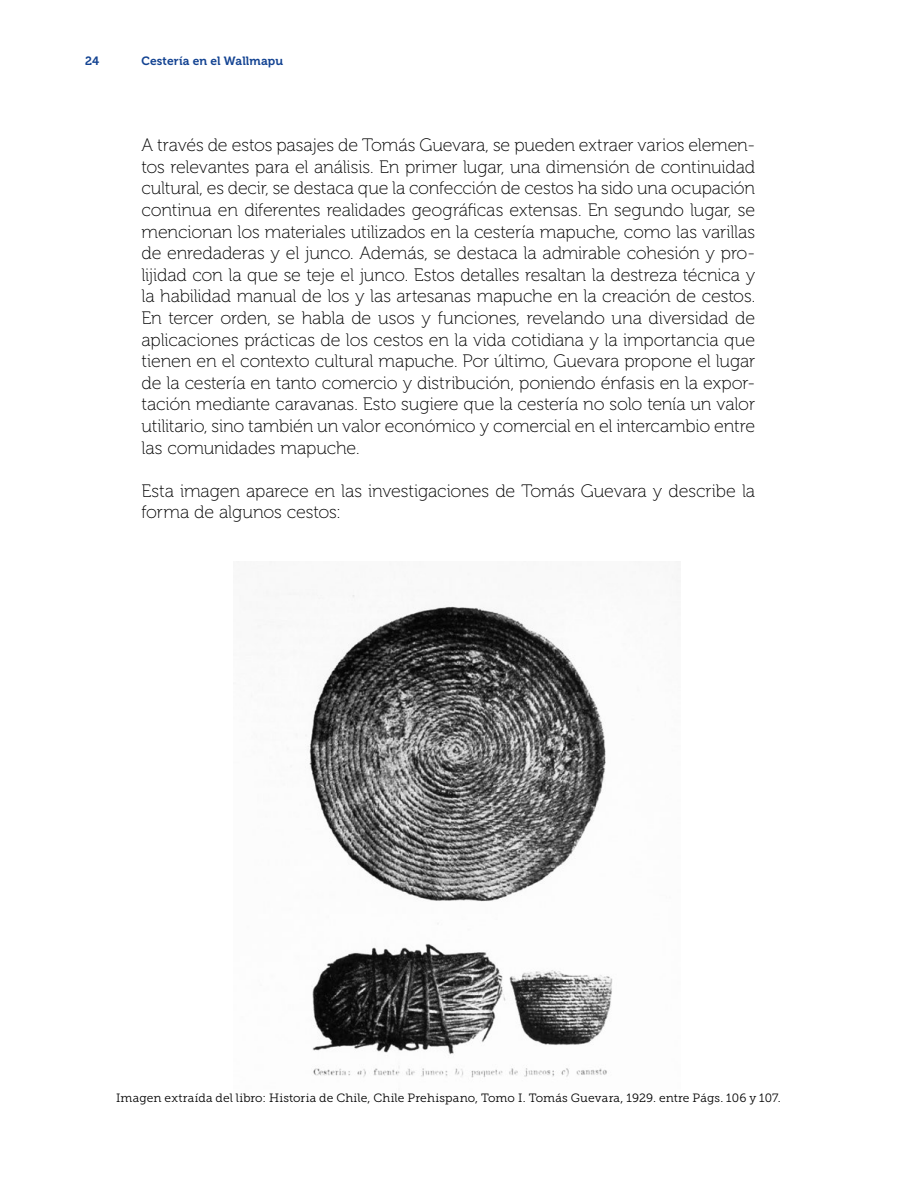
<style>
.page{position:relative;width:918px;height:1188px;background:#fff}
.page>*{position:absolute;margin:0;border:0;box-sizing:border-box;transform-origin:0 0}
.t1{font:18px/21.6px "Museo 100";letter-spacing:-.01em;color:#000;text-align:justify}
.t2{font:12px "Museo Slab 300";letter-spacing:.01em;color:#000}
.t3{font:12px "Museo 700";letter-spacing:.01em;color:#134392}
</style>
<div class="page">
<img style="left:289px;top:594px;width:324px;height:484px">
<p class="t3" style="left:85px;top:54px;width:16px">24</p>
<p class="t3" style="left:142px;top:54px;width:143px">Cestería en el Wallmapu</p>
<p class="t1" style="left:142px;top:135px;width:615px">A través de estos pasajes de Tomás Guevara, se pueden extraer varios elemen&shy;tos relevantes para el análisis. En primer lugar, una dimensión de continuidad cultural, es decir, se destaca que la confección de cestos ha sido una ocupación continua en diferentes realidades geográficas extensas. En segundo lugar, se mencionan los materiales utilizados en la cestería mapuche, como las varillas de enredaderas y el junco. Además, se destaca la admirable cohesión y pro&shy;lijidad con la que se teje el junco. Estos detalles resaltan la destreza técnica y la habilidad manual de los y las artesanas mapuche en la creación de cestos.<br>En tercer orden, se habla de usos y funciones, revelando una diversidad de aplicaciones prácticas de los cestos en la vida cotidiana y la importancia que tienen en el contexto cultural mapuche. Por último, Guevara propone el lugar de la cestería en tanto comercio y distribución, poniendo énfasis en la expor&shy;tación mediante caravanas. Esto sugiere que la cestería no solo tenía un valor utilitario, sino también un valor económico y comercial en el intercambio entre las comunidades mapuche.</p>
<p class="t1" style="left:142px;top:480px;width:615px">Esta imagen aparece en las investigaciones de Tomás Guevara y describe la forma de algunos cestos:</p>
<p class="t2" style="left:116px;top:1091px;width:666px">Imagen extraída del libro: Historia de Chile, Chile Prehispano, Tomo I. Tomás Guevara, 1929. entre Págs. 106 y 107.</p>
</div>
